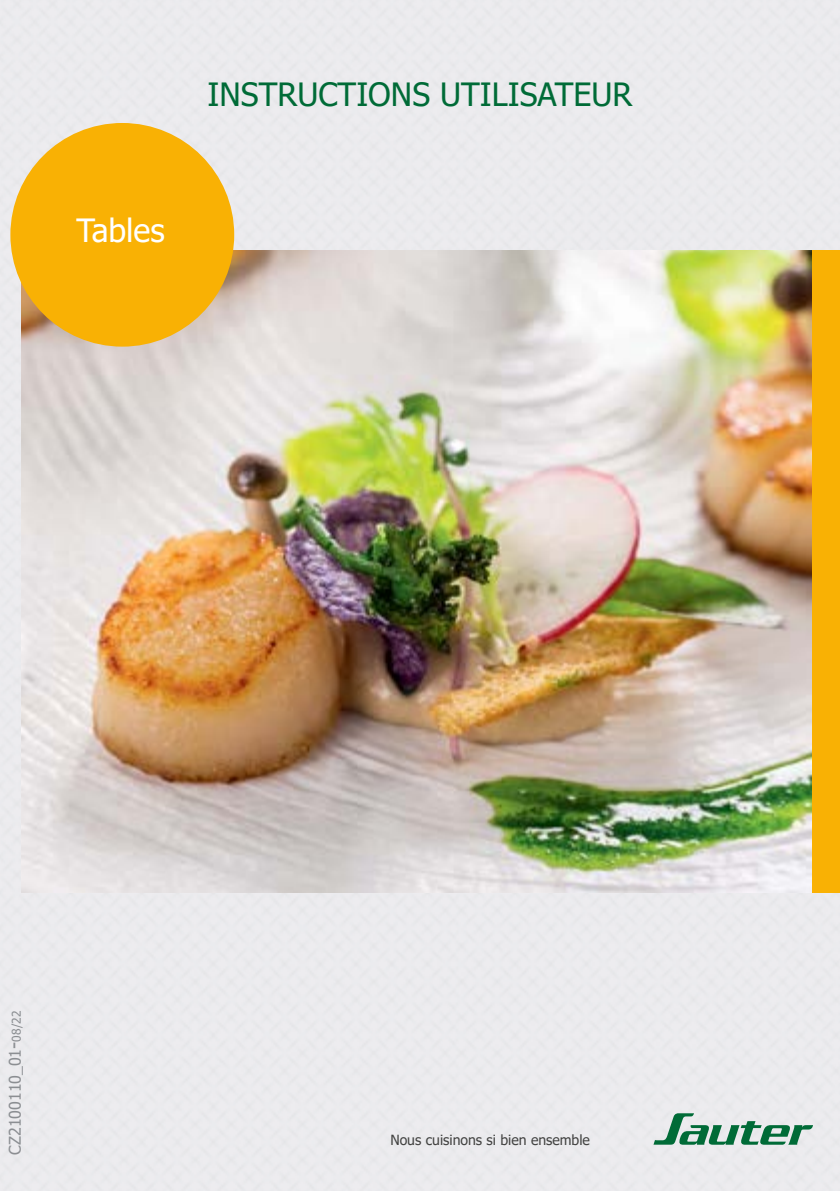
<style>
.page{position:relative;width:840px;height:1191px;background:#fff}
.page>*{position:absolute;margin:0;border:0;box-sizing:border-box;transform-origin:0 0}
.t1{font:32px "Tahoma";color:#006b37}
.t2{font:32px "Tahoma";color:#fff}
.t3{font:16px "Tahoma";color:#8b8e92}
.t4{font:14px "Tahoma";color:#424241}
.s1{font-size:20px}
.s2{font-size:12px}
</style>
<div class="page">
<div style="left:0;top:0;width:839px;height:1191px;background:#ebebee"></div>
<svg style="left:653px;top:1113px;width:159px;height:31px"></svg>
<div style="left:779px;top:250px;width:60px;height:642px;background:#f9b104"></div>
<img style="left:21px;top:250px;width:790px;height:642px">
<div style="left:10px;top:123px;width:224px;height:224px;background:#f9b104;border-radius:50%"></div>
<h1 class="t2" style="left:77px;top:208px;width:90px">Tables</h1>
<h1 class="t1" style="left:207px;top:73px;width:426px">INSTRUCTIONS UTILISATEUR</h1>
<p class="t3" style="left:4px;top:1154px;width:145px;rotate:-90deg">CZ2100110_01<span class="s1">-</span><span class="s2">08/22</span></p>
<p class="t4" style="left:390px;top:1130px;width:201px">Nous cuisinons si bien ensemble</p>
</div>
